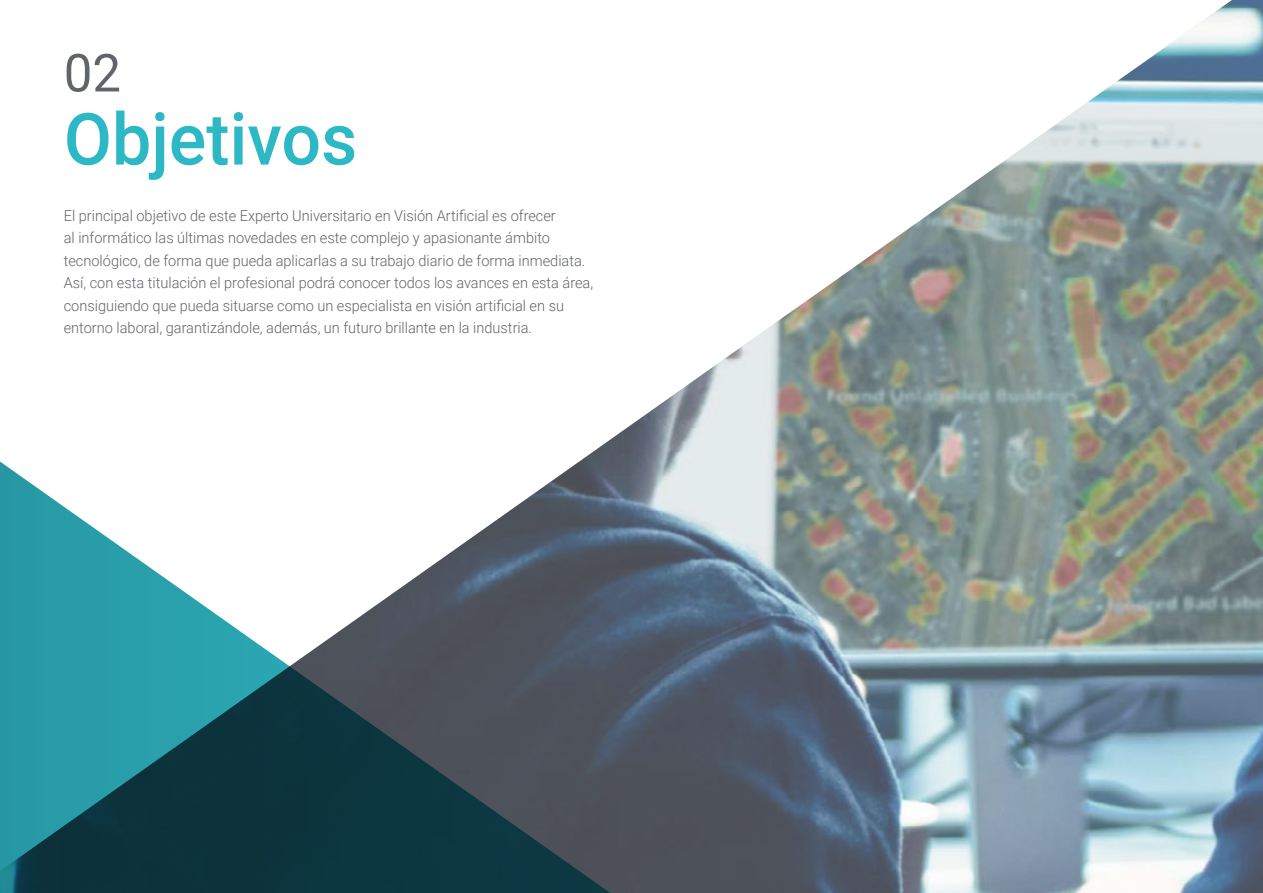
<style>
.page{position:relative;width:1263px;height:893px;background:#fff}
.page>*{position:absolute;margin:0;border:0;box-sizing:border-box;transform-origin:0 0}
.t1{font:500 72px "Roboto";color:#2db8c5}
.t2{font:52.5px "Roboto";color:#61646a}
.t3{font:300 15px/22.5px "Roboto";color:#61646a}
</style>
<div class="page">
<img style="left:601px;top:0;width:662px;height:893px">
<svg style="left:0;top:446px;width:640px;height:447px"></svg>
<h2 class="t2" style="left:64px;top:36px;width:59px">02</h2>
<h1 class="t1" style="left:64px;top:89px;width:295px">Objetivos</h1>
<p class="t3" style="left:64px;top:204px;width:531px">El principal objetivo de este Experto Universitario en Visión Artificial es ofrecer<br>al informático las últimas novedades en este complejo y apasionante ámbito tecnológico, de forma que pueda aplicarlas a su trabajo diario de forma inmediata.<br>Así, con esta titulación el profesional podrá conocer todos los avances en esta área, consiguiendo que pueda situarse como un especialista en visión artificial en su entorno laboral, garantizándole, además, un futuro brillante en la industria.</p>
</div>
